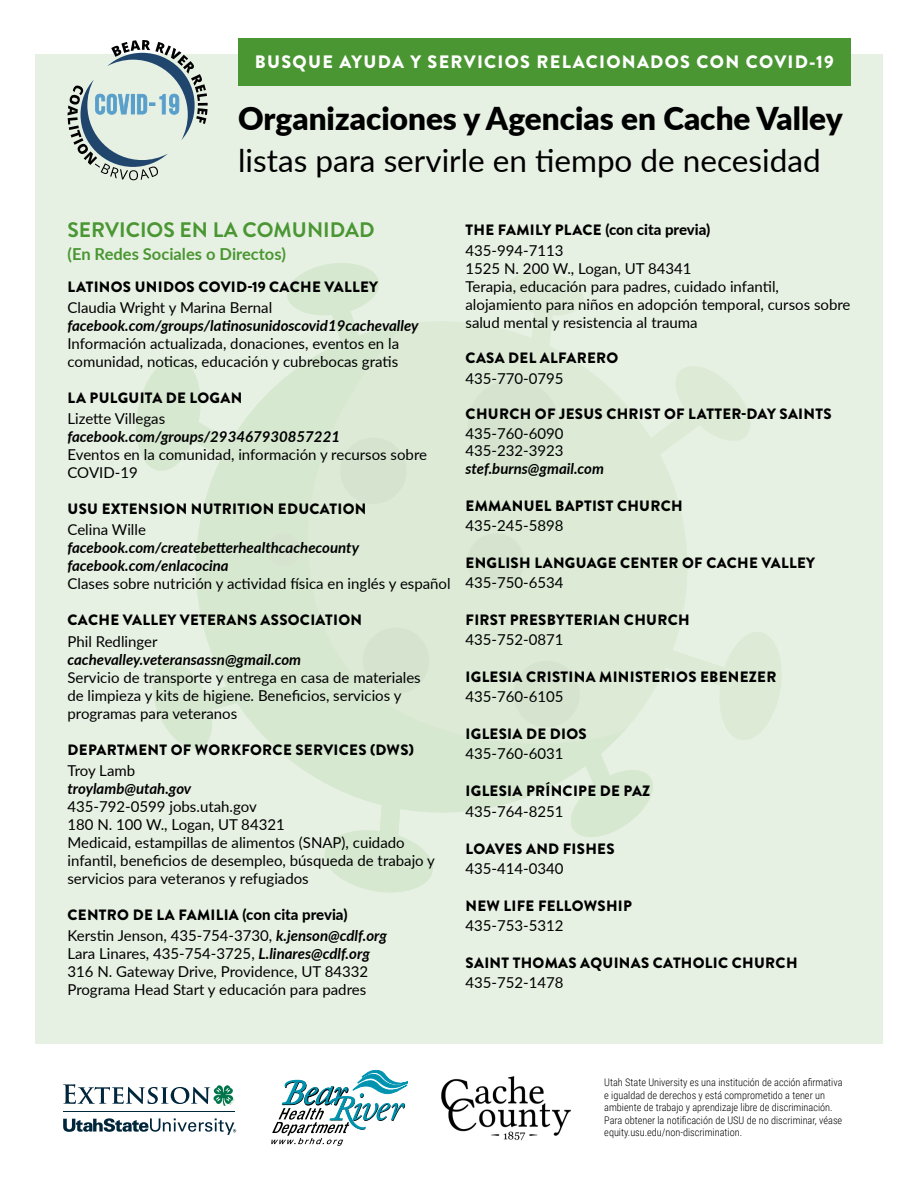
<style>
.page{position:relative;width:918px;height:1188px;background:#fff}
.page>*{position:absolute;margin:0;border:0;box-sizing:border-box;transform-origin:0 0}
.t1{font:31.5px "Lato";color:#000}
.t2{font:900 31.5px "Lato";color:#000}
.t3{font:700 21px "Brandon Grotesque";color:#4a9633}
.t4{font:900 18px "Brandon Grotesque";letter-spacing:.07em;color:#fff}
.t5{font:700 16.5px "Lato";color:#4a9633}
.t6{font:15px/18px "Lato";color:#000}
.t7{font:900 15px "Brandon Grotesque";letter-spacing:.02em;color:#000}
.t8{font:italic 700 15px/18px "Lato";color:#000}
.t9{font:800 15px/21.3px "Lato";color:#000}
.t10{font:300 10.5px/12.6px "Roboto Condensed";color:#000}
.s1{font-family:"Lato";font-weight:800}
.s2{font-weight:700;font-style:italic}
.s3{font-family:"Brandon Grotesque";font-weight:900}
.s4{font-weight:400}
</style>
<div class="page">
<div style="left:35px;top:54px;width:848px;height:989px;background:#e7f1e3"></div>
<svg style="left:271px;top:1070px;width:137px;height:76px"></svg>
<img style="left:441px;top:1076px;width:130px;height:65px">
<svg style="left:63px;top:1084px;width:172px;height:22px"></svg>
<hr style="left:63px;top:1112px;width:172px;height:1px;background:#00263b">
<svg style="left:63px;top:1118px;width:173px;height:17px"></svg>
<svg style="left:68px;top:40px;width:140px;height:140px"></svg>
<svg style="left:658px;top:366px;width:124px;height:374px"></svg>
<svg style="left:136px;top:263px;width:522px;height:630px;fill:#dcead6"></svg>
<div style="left:340px;top:438px;width:67px;height:66px;background:#d5e3cf;border-radius:50%"></div>
<div style="left:363px;top:628px;width:66px;height:66px;background:#d5e3cf;border-radius:50%"></div>
<div style="left:468px;top:379px;width:91px;height:92px;background:#d5e3cf;border-radius:50%"></div>
<div style="left:513px;top:661px;width:67px;height:66px;background:#d5e3cf;border-radius:50%"></div>
<div style="left:467px;top:533px;width:57px;height:57px;background:#d5e3cf;border-radius:50%"></div>
<div style="left:267px;top:533px;width:33px;height:33px;background:#d5e3cf;border-radius:50%"></div>
<div style="left:238px;top:38px;width:613px;height:48px;background:#4a9633"></div>
<p class="t4" style="left:255px;top:49px;width:580px">BUSQUE AYUDA Y SERVICIOS RELACIONADOS CON COVID-19</p>
<h1 class="t2" style="left:238px;top:95px;width:606px">Organizaciones y Agencias en Cache Valley</h1>
<h1 class="t1" style="left:238px;top:138px;width:584px">listas para servirle en tiempo de necesidad</h1>
<h2 class="t3" style="left:68px;top:215px;width:309px">SERVICIOS EN LA COMUNIDAD</h2>
<p class="t5" style="left:68px;top:242px;width:220px">(En Redes Sociales o Directos)</p>
<p class="t7" style="left:68px;top:276px;width:312px">LATINOS UNIDOS COVID-19 CACHE VALLEY</p>
<p class="t6" style="left:67px;top:298px;width:206px">Claudia Wright y Marina Bernal</p>
<p class="t8" style="left:67px;top:316px;width:353px">facebook.com/groups/latinosunidoscovid19cachevalley</p>
<p class="t6" style="left:67px;top:334px;width:333px">Información actualizada, donaciones, eventos en la comunidad, noticas, educación y cubrebocas gratis</p>
<p class="t7" style="left:68px;top:387px;width:176px">LA PULGUITA DE LOGAN</p>
<p class="t6" style="left:67px;top:409px;width:99px">Lizette Villegas</p>
<p class="t8" style="left:67px;top:427px;width:274px">facebook.com/groups/293467930857221</p>
<p class="t6" style="left:67px;top:445px;width:361px">Eventos en la comunidad, información y recursos sobre<br>COVID-19</p>
<p class="t7" style="left:68px;top:498px;width:300px">USU EXTENSION NUTRITION EDUCATION</p>
<p class="t6" style="left:67px;top:520px;width:80px">Celina Wille</p>
<p class="t8" style="left:67px;top:538px;width:293px">facebook.com/createbetterhealthcachecounty facebook.com/enlacocina</p>
<p class="t6" style="left:67px;top:574px;width:385px">Clases sobre nutrición y actividad física en inglés y español</p>
<p class="t7" style="left:68px;top:610px;width:296px">CACHE VALLEY VETERANS ASSOCIATION</p>
<p class="t6" style="left:67px;top:631px;width:92px">Phil Redlinger</p>
<p class="t8" style="left:67px;top:649px;width:235px">cachevalley.veteransassn@gmail.com</p>
<p class="t6" style="left:67px;top:667px;width:355px">Servicio de transporte y entrega en casa de materiales de limpieza y kits de higiene. Beneficios, servicios y programas para veteranos</p>
<p class="t7" style="left:68px;top:739px;width:348px">DEPARTMENT OF WORKFORCE SERVICES (DWS)</p>
<p class="t6" style="left:67px;top:761px;width:69px">Troy Lamb</p>
<p class="t8" style="left:67px;top:779px;width:125px">troylamb@utah.gov</p>
<p class="t6" style="left:67px;top:797px;width:369px">435-792-0599 jobs.utah.gov<br>180 N. 100 W., Logan, UT 84321<br>Medicaid, estampillas de alimentos (SNAP), cuidado infantil, beneficios de desempleo, búsqueda de trabajo y servicios para veteranos y refugiados</p>
<p class="t7" style="left:68px;top:904px;width:281px">CENTRO DE LA FAMILIA <span class="s1">(con cita previa)</span></p>
<p class="t6" style="left:67px;top:926px;width:321px">Kerstin Jenson, 435-754-3730, <span class="s2">k.jenson@cdlf.org </span>Lara Linares, 435-754-3725, <span class="s2">L.linares@cdlf.org </span>316 N. Gateway Drive, Providence, UT 84332<br>Programa Head Start y educación para padres</p>
<p class="t9" style="left:466px;top:218px;width:246px"><span class="s3">THE FAMILY PLACE</span> (con cita previa)<br><span class="s4">435-994-7113</span></p>
<p class="t6" style="left:466px;top:259px;width:386px">1525 N. 200 W., Logan, UT 84341<br>Terapia, educación para padres, cuidado infantil, alojamiento para niños en adopción temporal, cursos sobre salud mental y resistencia al trauma</p>
<p class="t7" style="left:466px;top:347px;width:154px">CASA DEL ALFARERO</p>
<p class="t6" style="left:466px;top:369px;width:100px">435-770-0795</p>
<p class="t7" style="left:466px;top:403px;width:367px">CHURCH OF JESUS CHRIST OF LATTER-DAY SAINTS</p>
<p class="t6" style="left:466px;top:425px;width:100px;line-height:16.8px">435-760-6090<br>435-232-3923</p>
<p class="t8" style="left:466px;top:459px;width:140px">stef.burns@gmail.com</p>
<p class="t7" style="left:466px;top:495px;width:219px">EMMANUEL BAPTIST CHURCH</p>
<p class="t6" style="left:466px;top:516px;width:100px">435-245-5898</p>
<p class="t7" style="left:466px;top:552px;width:351px">ENGLISH LANGUAGE CENTER OF CACHE VALLEY</p>
<p class="t6" style="left:466px;top:573px;width:100px">435-750-6534</p>
<p class="t7" style="left:466px;top:609px;width:226px">FIRST PRESBYTERIAN CHURCH</p>
<p class="t6" style="left:466px;top:630px;width:100px">435-752-0871</p>
<p class="t7" style="left:466px;top:666px;width:312px">IGLESIA CRISTINA MINISTERIOS EBENEZER</p>
<p class="t6" style="left:466px;top:687px;width:100px">435-760-6105</p>
<p class="t7" style="left:466px;top:724px;width:123px">IGLESIA DE DIOS</p>
<p class="t6" style="left:466px;top:744px;width:100px">435-760-6031</p>
<p class="t7" style="left:466px;top:781px;width:186px">IGLESIA PRÍNCIPE DE PAZ</p>
<p class="t6" style="left:466px;top:801px;width:100px">435-764-8251</p>
<p class="t7" style="left:466px;top:838px;width:150px">LOAVES AND FISHES</p>
<p class="t6" style="left:466px;top:859px;width:100px">435-414-0340</p>
<p class="t7" style="left:466px;top:895px;width:168px">NEW LIFE FELLOWSHIP</p>
<p class="t6" style="left:466px;top:916px;width:100px">435-753-5312</p>
<p class="t7" style="left:466px;top:952px;width:333px">SAINT THOMAS AQUINAS CATHOLIC CHURCH</p>
<p class="t6" style="left:466px;top:973px;width:100px">435-752-1478</p>
<p class="t10" style="left:604px;top:1076px;width:240px">Utah State University es una institución de acción afirmativa e igualdad de derechos y está comprometido a tener un ambiente de trabajo y aprendizaje libre de discriminación.<br>Para obtener la notificación de USU de no discriminar, véase equity.usu.edu/non-discrimination.</p>
</div>
